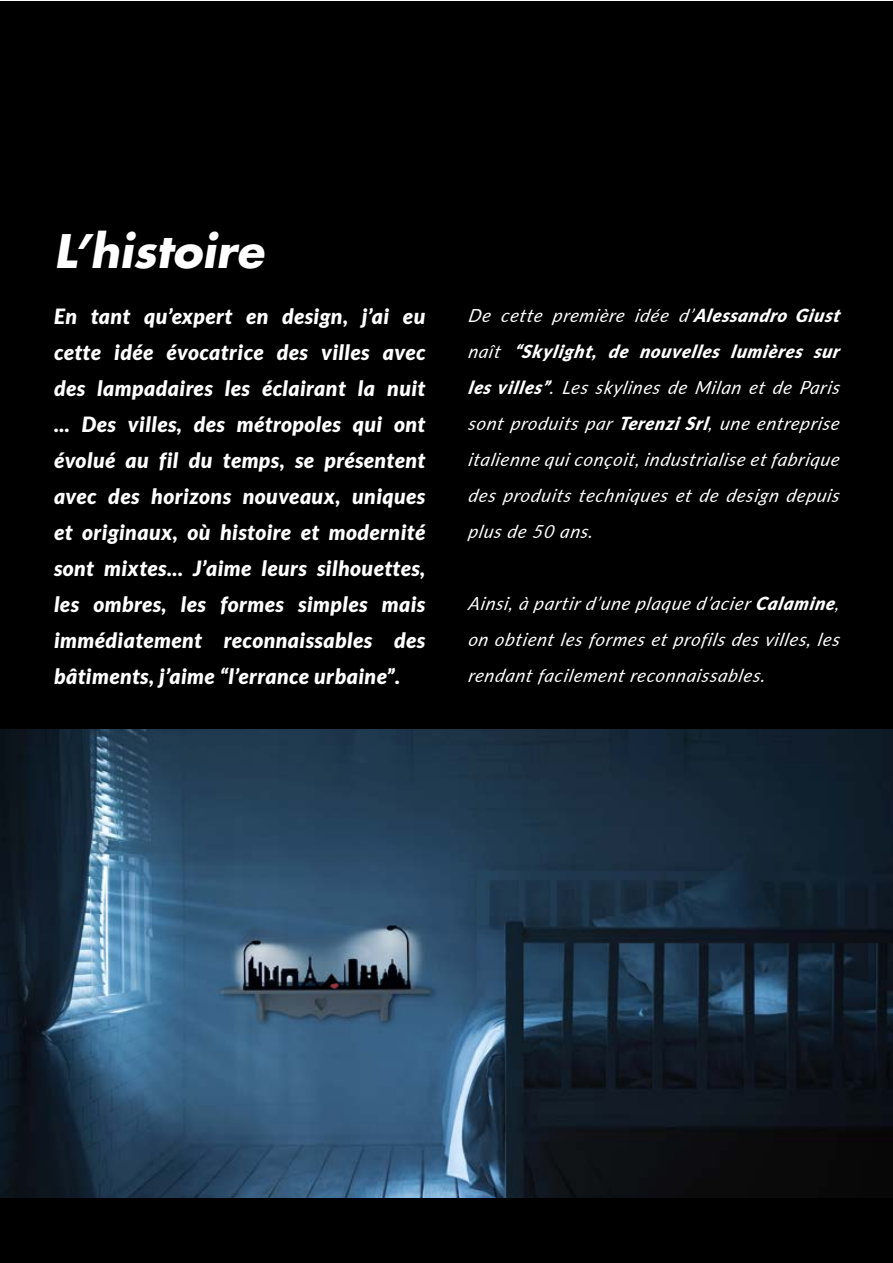
<style>
.page{position:relative;width:893px;height:1263px;background:#fff}
.page>*{position:absolute;margin:0;border:0;box-sizing:border-box;transform-origin:0 0}
.t1{font:italic 700 45px "Futura Std";color:#fff}
.t2{font:italic 900 21px/36px "Lato";letter-spacing:.025em;color:#fff;text-align:justify}
.t3{font:italic 18px/36px "Lato";color:#fff;text-align:justify}
.s1{font-weight:900}
</style>
<div class="page">
<div style="left:0;top:2px;width:893px;height:1261px;background:#000"></div>
<img style="left:0;top:729px;width:893px;height:468px">
<svg style="left:331px;top:982px;width:7px;height:7px"></svg>
<h1 class="t1" style="left:54px;top:221px;width:211px">L’histoire</h1>
<p class="t2" style="left:54px;top:299px;width:373px">En tant qu’expert en design, j’ai eu cette idée évocatrice des villes avec des lampadaires les éclairant la nuit ... Des villes, des métropoles qui ont évolué au fil du temps, se présentent avec des horizons nouveaux, uniques et originaux, où histoire et modernité sont mixtes... J’aime leurs silhouettes, les ombres, les formes simples mais immédiatement reconnaissables des bâtiments, j’aime “l’errance urbaine”.</p>
<p class="t3" style="left:468px;top:297px;width:378px">De cette première idée d’<span class="s1">Alessandro Giust </span>naît <span class="s1">“Skylight, de nouvelles lumières sur les villes”</span>. Les skylines de Milan et de Paris sont produits par <span class="s1">Terenzi Srl</span>, une entreprise italienne quiconçoit,industrialise etfabrique des produits techniques et de design depuis plus de 50 ans.</p>
<p class="t3" style="left:468px;top:585px;width:378px">Ainsi,à partird’une plaque d’acier<span class="s1">Calamine</span>, on obtient les formes et profils des villes, les rendantfacilementreconnaissables.</p>
</div>
